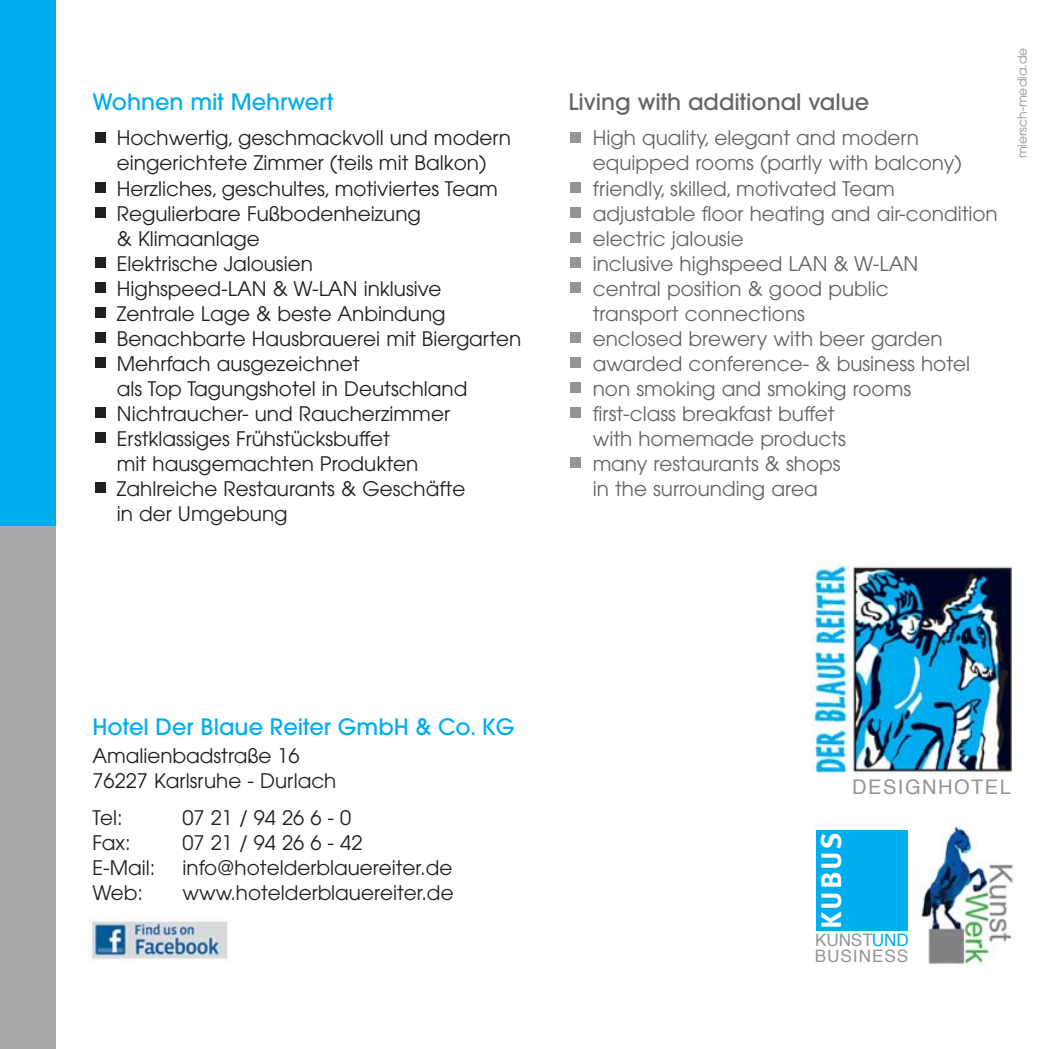
<style>
.page{position:relative;width:1049px;height:1049px;background:#fff}
.page>*{position:absolute;margin:0;border:0;box-sizing:border-box;transform-origin:0 0}
.t1{font:700 28.25px "Meta Plus";letter-spacing:.07em;color:#fff}
.t2{font:500 22.5px "Avant Garde";color:#00adef}
.t3{font:500 22.5px "Avant Garde";color:#636466}
.t4{font:20px/25px "Avant Garde";color:#231f20}
.t5{font:20px/25px "Avant Garde";color:#636466}
.t6{font:20px "Helvetica";letter-spacing:.07em;color:#939598}
.t7{font:17.25px/16px "Helvetica";letter-spacing:.025em;color:#939598}
.t8{font:12.5px "Avant Garde";color:#939598}
.s1{color:#00adef}
</style>
<div class="page">
<div style="left:0;top:0;width:55px;height:526px;background:#00adef"></div>
<div style="left:0;top:526px;width:55px;height:523px;background:#a7a9ac"></div>
<div style="left:816px;top:830px;width:91px;height:100px;background:#00adef"></div>
<img style="left:919px;top:825px;width:94px;height:141px">
<img style="left:810px;top:564px;width:205px;height:210px">
<img style="left:91px;top:916px;width:137px;height:44px">
<div style="left:95px;top:132px;width:10px;height:11px;background:#231f20"></div>
<div style="left:95px;top:182px;width:10px;height:11px;background:#231f20"></div>
<div style="left:95px;top:207px;width:10px;height:11px;background:#231f20"></div>
<div style="left:95px;top:257px;width:10px;height:11px;background:#231f20"></div>
<div style="left:95px;top:282px;width:10px;height:11px;background:#231f20"></div>
<div style="left:95px;top:307px;width:10px;height:11px;background:#231f20"></div>
<div style="left:95px;top:332px;width:10px;height:11px;background:#231f20"></div>
<div style="left:95px;top:357px;width:10px;height:11px;background:#231f20"></div>
<div style="left:95px;top:407px;width:10px;height:11px;background:#231f20"></div>
<div style="left:95px;top:432px;width:10px;height:11px;background:#231f20"></div>
<div style="left:95px;top:482px;width:10px;height:11px;background:#231f20"></div>
<div style="left:570px;top:132px;width:11px;height:11px;background:#939598"></div>
<div style="left:570px;top:182px;width:11px;height:11px;background:#939598"></div>
<div style="left:570px;top:207px;width:11px;height:11px;background:#939598"></div>
<div style="left:570px;top:232px;width:11px;height:11px;background:#939598"></div>
<div style="left:570px;top:257px;width:11px;height:11px;background:#939598"></div>
<div style="left:570px;top:282px;width:11px;height:11px;background:#939598"></div>
<div style="left:570px;top:332px;width:11px;height:11px;background:#939598"></div>
<div style="left:570px;top:357px;width:11px;height:11px;background:#939598"></div>
<div style="left:570px;top:382px;width:11px;height:11px;background:#939598"></div>
<div style="left:570px;top:407px;width:11px;height:11px;background:#939598"></div>
<div style="left:570px;top:457px;width:11px;height:11px;background:#939598"></div>
<p class="t2" style="left:92px;top:94px;width:243px">Wohnen mit Mehrwert</p>
<p class="t4" style="left:117px;top:127px;width:406px">Hochwertig, geschmackvoll und modern eingerichtete Zimmer (teils mit Balkon)<br>Herzliches, geschultes, motiviertes Team<br>Regulierbare Fußbodenheizung<br>&amp; Klimaanlage<br>Elektrische Jalousien<br>Highspeed-LAN &amp; W-LAN inklusive<br>Zentrale Lage &amp; beste Anbindung<br>Benachbarte Hausbrauerei mit Biergarten<br>Mehrfach ausgezeichnet<br>als Top Tagungshotel in Deutschland<br>Nichtraucher- und Raucherzimmer<br>Erstklassiges Frühstücksbuffet<br>mit hausgemachten Produkten<br>Zahlreiche Restaurants &amp; Geschäfte<br>in der Umgebung</p>
<p class="t3" style="left:568px;top:94px;width:302px">Living with additional value</p>
<p class="t5" style="left:593px;top:127px;width:407px">High quality, elegant and modern equipped rooms (partly with balcony) friendly, skilled, motivated Team adjustable floor heating and air-condition electric jalousie<br>inclusive highspeed LAN &amp; W-LAN<br>central position &amp; good public<br>transport connections<br>enclosed brewery with beer garden awarded conference- &amp; business hotel non smoking and smoking rooms first-class breakfast buffet<br>with homemade products<br>many restaurants &amp; shops<br>in the surrounding area</p>
<p class="t8" style="left:1017px;top:158px;width:112px;rotate:-90deg">miersch-media.de</p>
<p class="t2" style="left:92px;top:718px;width:423px">Hotel Der Blaue Reiter GmbH &amp; Co. KG</p>
<p class="t4" style="left:92px;top:744px;width:245px">Amalienbadstraße 16<br>76227 Karlsruhe - Durlach</p>
<p class="t4" style="left:92px;top:807px;width:32px">Tel:</p>
<p class="t4" style="left:183px;top:807px;width:170px">07 21 / 94 26 6 - 0</p>
<p class="t4" style="left:92px;top:832px;width:40px">Fax:</p>
<p class="t4" style="left:183px;top:832px;width:181px">07 21 / 94 26 6 - 42</p>
<p class="t4" style="left:92px;top:857px;width:64px">E-Mail:</p>
<p class="t4" style="left:182px;top:857px;width:271px">info@hotelderblauereiter.de</p>
<p class="t4" style="left:92px;top:882px;width:52px">Web:</p>
<p class="t4" style="left:182px;top:882px;width:273px">www.hotelderblauereiter.de</p>
<p class="t6" style="left:852px;top:779px;width:160px">DESIGNHOTEL</p>
<h1 class="t1" style="left:818px;top:928px;width:97px;rotate:-90deg">KUBUS</h1>
<p class="t7" style="left:815px;top:933px;width:95px">KUNST<span class="s1">UND<br></span>BUSINESS</p>
</div>
